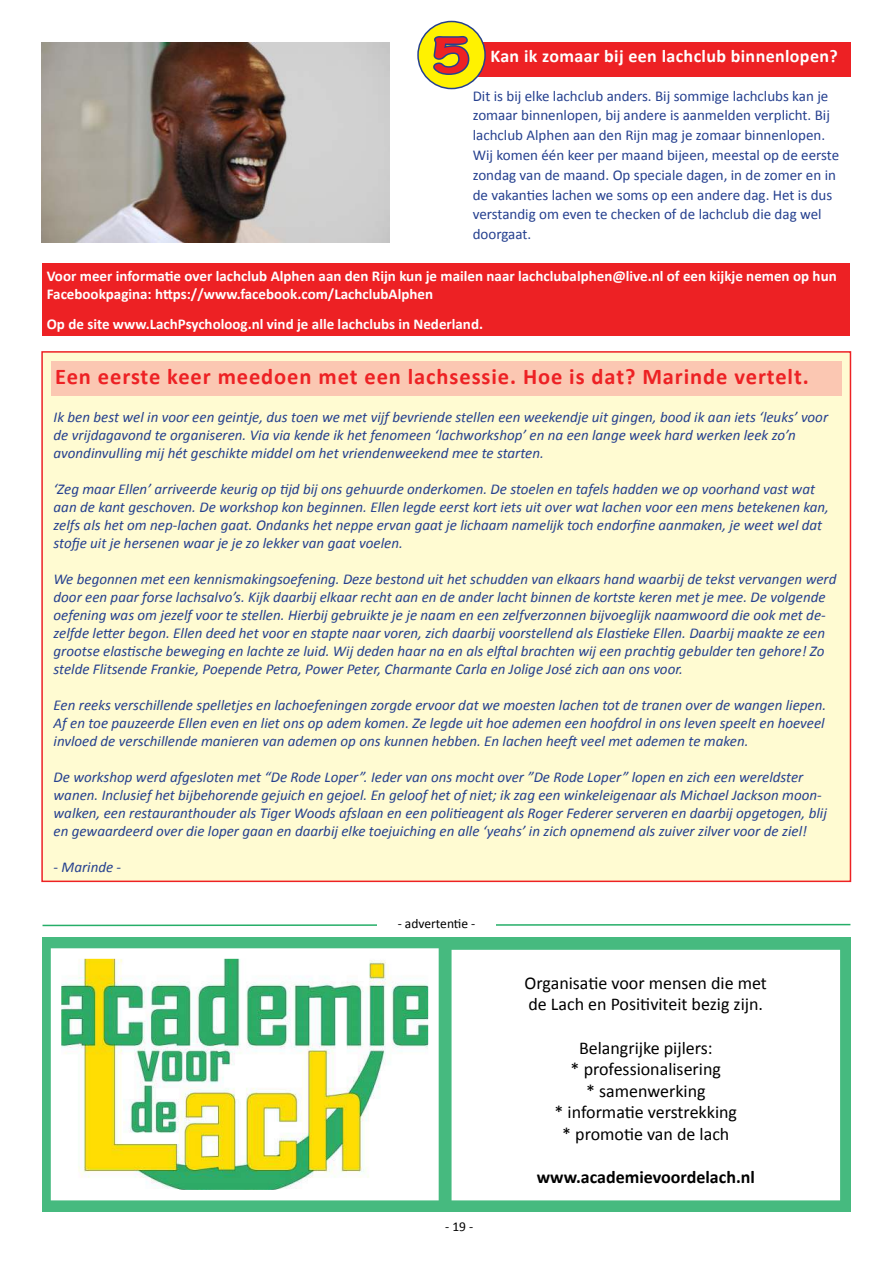
<style>
.page{position:relative;width:893px;height:1263px;background:#fff}
.page>*{position:absolute;margin:0;border:0;box-sizing:border-box;transform-origin:0 0}
.t1{font:700 46.2px "Comic Sans MS";color:#ed2124;scale:1.33 1}
.t2{font:700 22.5px "Calibri";letter-spacing:.04em;color:#ed2124}
.t3{font:18px/21.6px "Calibri";color:#000}
.t4{font:700 18px "Calibri";letter-spacing:.02em;color:#fff}
.t5{font:700 18px "Calibri";color:#000}
.t6{font:italic 15px/18px "Calibri";color:#25408f}
.t7{font:15px/19.8px "Calibri";color:#25408f}
.t8{font:700 15px/18px "Calibri";color:#fff}
.t9{font:13.5px "Calibri";color:#000}
</style>
<div class="page">
<div style="left:41px;top:351px;width:810px;height:531px;background:#fffbd2;border:2px solid #ed2124"></div>
<div style="left:43px;top:264px;width:807px;height:72px;background:#ed2124"></div>
<div style="left:43px;top:938px;width:808px;height:274px;background:#46ba7f"></div>
<div style="left:468px;top:43px;width:382px;height:34px;background:#ed2124"></div>
<div style="left:51px;top:361px;width:791px;height:34px;background:#fbc7b2"></div>
<img style="left:62px;top:959px;width:366px;height:230px">
<div style="left:51px;top:948px;width:388px;height:252px;border:10px solid #fff"></div>
<svg style="left:42px;top:923px;width:809px;height:4px"></svg>
<div style="left:377px;top:917px;width:119px;height:13px;background:#fff"></div>
<div style="left:456px;top:954px;width:380px;height:242px;background:#fff"></div>
<div style="left:452px;top:950px;width:388px;height:250px;border:9px solid #fff"></div>
<div style="left:418px;top:22px;width:67px;height:67px;background:#fff200;border-radius:50%"></div>
<div style="left:417px;top:21px;width:69px;height:68px;border:2px solid #25408f;border-radius:50%"></div>
<svg style="left:433px;top:36px;width:37px;height:39px"></svg>
<img style="left:41px;top:43px;width:348px;height:199px">
<h1 class="t1" style="left:432px;top:21px;width:30px">5</h1>
<p class="t4" style="left:490px;top:45px;width:349px">Kan ik zomaar bij een lachclub binnenlopen?</p>
<p class="t7" style="left:473px;top:86px;width:368px">Dit is bij elke lachclub anders. Bij sommige lachclubs kan je zomaar binnenlopen, bij andere is aanmelden verplicht. Bij lachclub Alphen aan den Rijn mag je zomaar binnenlopen.<br>Wij komen één keer per maand bijeen, meestal op de eerste zondag van de maand. Op speciale dagen, in de zomer en in de vakanties lachen we soms op een andere dag. Het is dus verstandig om even te checken of de lachclub die dag wel doorgaat.</p>
<p class="t8" style="left:47px;top:267px;width:791px">Voor meer informatie over lachclub Alphen aan den Rijn kun je mailen naar lachclubalphen@live.nl of een kijkje nemen op hun<br>Facebookpagina: https://www.facebook.com/LachclubAlphen</p>
<p class="t8" style="left:47px;top:315px;width:438px">Op de site www.LachPsycholoog.nl vind je alle lachclubs in Nederland.</p>
<h2 class="t2" style="left:55px;top:362px;width:755px">Een eerste keer meedoen met een lachsessie. Hoe is dat? Marinde vertelt.</h2>
<p class="t6" style="left:54px;top:407px;width:776px">Ik ben best wel in voor een geintje, dus toen we met vijf bevriende stellen een weekendje uit gingen, bood ik aan iets ‘leuks’ voor de vrijdagavond te organiseren. Via via kende ik het fenomeen ‘lachworkshop’ en na een lange week hard werken leek zo’n avondinvulling mij hét geschikte middel om het vriendenweekend mee te starten.</p>
<p class="t6" style="left:54px;top:479px;width:777px">‘Zeg maar Ellen’ arriveerde keurig op tijd bij ons gehuurde onderkomen. De stoelen en tafels hadden we op voorhand vast wat aan de kant geschoven. De workshop kon beginnen. Ellen legde eerst kort iets uit over wat lachen voor een mens betekenen kan, zelfs als het om nep-lachen gaat. Ondanks het neppe ervan gaat je lichaam namelijk toch endorfine aanmaken, je weet wel dat stofje uit je hersenen waar je je zo lekker van gaat voelen.</p>
<p class="t6" style="left:54px;top:569px;width:784px">We begonnen met een kennismakingsoefening. Deze bestond uit het schudden van elkaars hand waarbij de tekst vervangen werd door een paar forse lachsalvo’s. Kijk daarbij elkaar recht aan en de ander lacht binnen de kortste keren met je mee. De volgende oefening was om jezelf voor te stellen. Hierbij gebruikte je je naam en een zelfverzonnen bijvoeglijk naamwoord die ook met de&shy;zelfde letter begon. Ellen deed het voor en stapte naar voren, zich daarbij voorstellend als Elastieke Ellen. Daarbij maakte ze een grootse elastische beweging en lachte ze luid. Wij deden haar na en als elftal brachten wij een prachtig gebulder ten gehore! Zo stelde Flitsende Frankie, Poepende Petra, Power Peter, Charmante Carla en Jolige José zich aan ons voor.</p>
<p class="t6" style="left:54px;top:695px;width:774px;text-align:justify">Een reeks verschillende spelletjes en lachoefeningen zorgde ervoor dat we moesten lachen tot de tranen over de wangen liepen.<br>Af en toe pauzeerde Ellen even en liet ons op adem komen. Ze legde uit hoe ademen een hoofdrol in ons leven speelt en hoeveel invloed de verschillende manieren van ademen op ons kunnen hebben. En lachen heeft veel met ademen te maken.</p>
<p class="t6" style="left:54px;top:767px;width:775px">De workshop werd afgesloten met “De Rode Loper”. Ieder van ons mocht over ”De Rode Loper” lopen en zich een wereldster wanen. Inclusief het bijbehorende gejuich en gejoel. En geloof het of niet; ik zag een winkeleigenaar als Michael Jackson moon&shy;walken, een restauranthouder als Tiger Woods afslaan en een politieagent als Roger Federer serveren en daarbij opgetogen, blij en gewaardeerd over die loper gaan en daarbij elke toejuiching en alle ‘yeahs’ in zich opnemend als zuiver zilver voor de ziel!</p>
<p class="t6" style="left:54px;top:857px;width:69px">- Marinde -</p>
<p class="t9" style="left:398px;top:914px;width:79px">- advertentie -</p>
<p class="t9" style="left:445px;top:1217px;width:30px">- 19 -</p>
<p class="t3" style="left:525px;top:972px;width:244px">Organisatie voor mensen die met de Lach en Positiviteit bezig zijn.</p>
<p class="t3" style="left:555px;top:1037px;width:184px;text-align:center">Belangrijke pijlers:<br>* professionalisering<br>* samenwerking<br>* informatie verstrekking * promotie van de lach</p>
<p class="t5" style="left:537px;top:1166px;width:220px">www.academievoordelach.nl</p>
</div>
